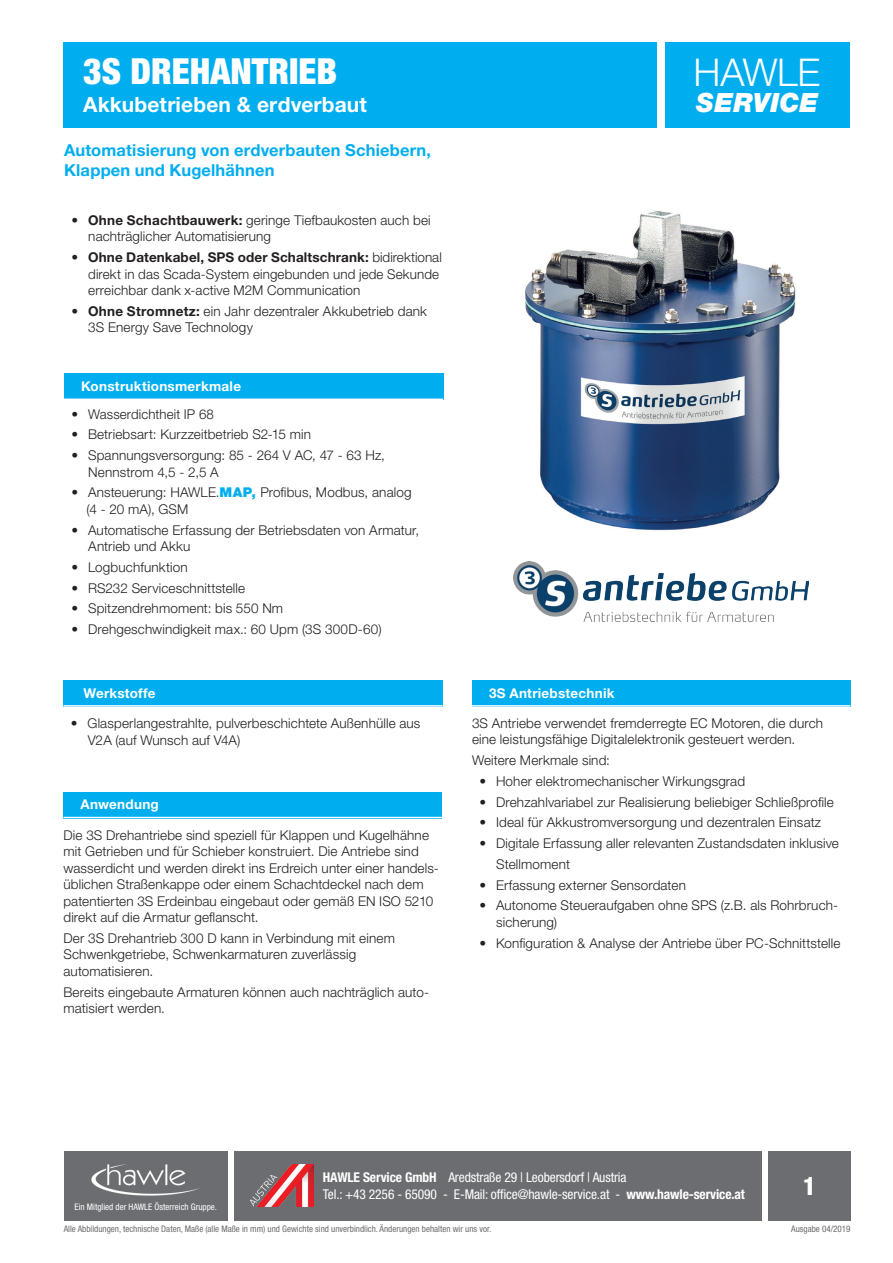
<style>
.page{position:relative;width:893px;height:1263px;background:#fff}
.page>*{position:absolute;margin:0;border:0;box-sizing:border-box;transform-origin:0 0}
.t1{font:300 38.4px "Helvetica Neue LT Pro";letter-spacing:-.005em;color:#fff}
.t2{font:900 condensed 36px "Helvetica Neue LT Pro";color:#fff}
.t3{font:italic 900 26.55px "Helvetica Neue LT Pro";letter-spacing:.005em;color:#fff}
.t4{font:800 condensed 25.5px "Helvetica Neue LT Pro";color:#fff}
.t5{font:700 21px "Helvetica Neue LT Pro";letter-spacing:.005em;color:#fff}
.t6{font:700 16.5px/19.5px "Helvetica Neue LT Pro";letter-spacing:.01em;color:#00aeef}
.t7{font:300 13.5px/16.5px "Helvetica Neue LT Pro";letter-spacing:.01em;color:#231f20}
.t8{font:condensed 13.5px/16.2px "Helvetica Neue LT Pro";letter-spacing:-.01em;color:#fff}
.t9{font:700 13.5px "Helvetica Neue LT Pro";letter-spacing:.02em;color:#fff}
.t10{font:condensed 9px "Helvetica Neue LT Pro";color:#6c6d70}
.t11{font:condensed 9px "Helvetica Neue LT Pro";color:#fff}
.s1{font-weight:700}
.s2{font-weight:900;color:#00aeef}
</style>
<div class="page">
<div style="left:64px;top:1151px;width:163px;height:69px;background:#6c6d70"></div>
<div style="left:768px;top:1151px;width:82px;height:69px;background:#6c6d70"></div>
<div style="left:64px;top:43px;width:593px;height:85px;background:#00aeef"></div>
<div style="left:665px;top:43px;width:185px;height:85px;background:#00aeef"></div>
<img style="left:91px;top:1164px;width:108px;height:32px">
<div style="left:234px;top:1151px;width:528px;height:69px;background:#6c6d70"></div>
<img style="left:250px;top:1164px;width:64px;height:42px">
<div style="left:64px;top:374px;width:379px;height:26px;background:#00aeef"></div>
<hr style="left:64px;top:399px;width:379px;height:1px;background:#fff">
<div style="left:63px;top:680px;width:380px;height:27px;background:#00aeef"></div>
<hr style="left:63px;top:705px;width:380px;height:2px;background:#fff">
<div style="left:472px;top:680px;width:378px;height:27px;background:#00aeef"></div>
<hr style="left:472px;top:705px;width:378px;height:2px;background:#fff">
<div style="left:63px;top:792px;width:379px;height:26px;background:#00aeef"></div>
<hr style="left:63px;top:817px;width:379px;height:1px;background:#fff">
<img style="left:513px;top:562px;width:296px;height:59px">
<img style="left:525px;top:210px;width:271px;height:321px">
<h2 class="t2" style="left:83px;top:49px;width:256px">3S DREHANTRIEB</h2>
<h3 class="t5" style="left:83px;top:91px;width:285px">Akkubetrieben &amp; erdverbaut</h3>
<p class="t6" style="left:64px;top:140px;width:368px">Automatisierung von erdverbauten Schiebern,<br>Klappen und Kugelhähnen</p>
<p class="t7" style="left:88px;top:212px;width:344px;text-indent:-17px">• <span class="s1">Ohne Schachtbauwerk:</span> geringe Tiefbaukosten auch bei nachträglicher Automatisierung</p>
<p class="t7" style="left:88px;top:249px;width:355px;text-indent:-17px">• <span class="s1">Ohne Datenkabel, SPS oder Schaltschrank:</span> bidirektional direkt in das Scada-System eingebunden und jede Sekunde erreichbar dank x-active M2M Communication</p>
<p class="t7" style="left:88px;top:303px;width:340px;text-indent:-17px">• <span class="s1">Ohne Stromnetz:</span> ein Jahr dezentraler Akkubetrieb dank<br>3S Energy Save Technology</p>
<p class="t9" style="left:81px;top:378px;width:162px">Konstruktionsmerkmale</p>
<p class="t7" style="left:72px;top:405px;width:144px">• Wasserdichtheit IP 68</p>
<p class="t7" style="left:72px;top:426px;width:241px">• Betriebsart: Kurzzeitbetrieb S2-15 min</p>
<p class="t7" style="left:88px;top:447px;width:298px;text-indent:-17px">• Spannungsversorgung: 85 - 264 V AC, 47 - 63 Hz,<br>Nennstrom 4,5 - 2,5 A</p>
<p class="t7" style="left:87px;top:484px;width:327px;text-indent:-15px">• Ansteuerung: HAWLE.<span class="s2">MAP,</span> Profibus, Modbus, analog (4 - 20 mA), GSM</p>
<p class="t7" style="left:88px;top:521px;width:333px;text-indent:-17px">• Automatische Erfassung der Betriebsdaten von Armatur,<br>Antrieb und Akku</p>
<p class="t7" style="left:72px;top:559px;width:118px">• Logbuchfunktion</p>
<p class="t7" style="left:72px;top:579px;width:175px">• RS232 Serviceschnittstelle</p>
<p class="t7" style="left:72px;top:600px;width:213px">• Spitzendrehmoment: bis 550 Nm</p>
<p class="t7" style="left:72px;top:621px;width:312px">• Drehgeschwindigkeit max.: 60 Upm (3S 300D-60)</p>
<h1 class="t1" style="left:693px;top:49px;width:128px">HAWLE</h1>
<h3 class="t3" style="left:696px;top:86px;width:123px">SERVICE</h3>
<p class="t9" style="left:83px;top:684px;width:74px">Werkstoffe</p>
<p class="t9" style="left:489px;top:684px;width:127px">3S Antriebstechnik</p>
<p class="t7" style="left:472px;top:715px;width:353px">3S Antriebe verwendet fremderregte EC Motoren, die durch eine leistungsfähige Digitalelektronik gesteuert werden.</p>
<p class="t7" style="left:472px;top:752px;width:139px">Weitere Merkmale sind:</p>
<p class="t7" style="left:479px;top:773px;width:267px">• Hoher elektromechanischer Wirkungsgrad</p>
<p class="t7" style="left:479px;top:793px;width:356px">• Drehzahlvariabel zur Realisierung beliebiger Schließprofile</p>
<p class="t7" style="left:479px;top:814px;width:343px">• Ideal für Akkustromversorgung und dezentralen Einsatz</p>
<p class="t7" style="left:496px;top:833px;width:344px;line-height:20.7px;text-indent:-17px">• Digitale Erfassung aller relevanten Zustandsdaten inklusive<br>Stellmoment</p>
<p class="t7" style="left:479px;top:876px;width:208px">• Erfassung externer Sensordaten</p>
<p class="t7" style="left:496px;top:897px;width:343px;text-indent:-17px">• Autonome Steueraufgaben ohne SPS (z.B. als Rohrbruch&shy;sicherung)</p>
<p class="t7" style="left:479px;top:934px;width:362px">• Konfiguration &amp; Analyse der Antriebe über PC-Schnittstelle</p>
<p class="t7" style="left:88px;top:715px;width:334px;text-indent:-17px">• Glasperlangestrahlte, pulverbeschichtete Außenhülle aus<br>V2A (auf Wunsch auf V4A)</p>
<p class="t9" style="left:80px;top:796px;width:80px">Anwendung</p>
<p class="t7" style="left:63px;top:826px;width:377px">Die 3S Drehantriebe sind speziell für Klappen und Kugelhähne mit Getrieben und für Schieber konstruiert. Die Antriebe sind wasserdicht und werden direkt ins Erdreich unter einer handels&shy;üblichen Straßenkappe oder einem Schachtdeckel nach dem patentierten 3S Erdeinbau eingebaut oder gemäß EN ISO 5210 direkt auf die Armatur geflanscht.</p>
<p class="t7" style="left:63px;top:929px;width:333px">Der 3S Drehantrieb 300 D kann in Verbindung mit einem<br>Schwenkgetriebe, Schwenkarmaturen zuverlässig automatisieren.</p>
<p class="t7" style="left:63px;top:983px;width:367px">Bereits eingebaute Armaturen können auch nachträglich auto&shy;matisiert werden.</p>
<p class="t11" style="left:75px;top:1201px;width:144px">Ein Mitglied der HAWLE Österreich Gruppe.</p>
<p class="t8" style="left:323px;top:1169px;width:424px"><span class="s1">HAWLE Service GmbH</span> Aredstraße 29 | Leobersdorf | Austria<br>Tel.: +43 2256 - 65090 - E-Mail: office@hawle-service.at - <span class="s1">www.hawle-service.at</span></p>
<h3 class="t4" style="left:803px;top:1170px;width:15px">1</h3>
<p class="t10" style="left:64px;top:1224px;width:429px">Alle Abbildungen, technische Daten, Maße (alle Maße in mm) und Gewichte sind unverbindlich. Änderungen behalten wir uns vor.</p>
<p class="t10" style="left:791px;top:1224px;width:61px">Ausgabe 04/2019</p>
</div>
